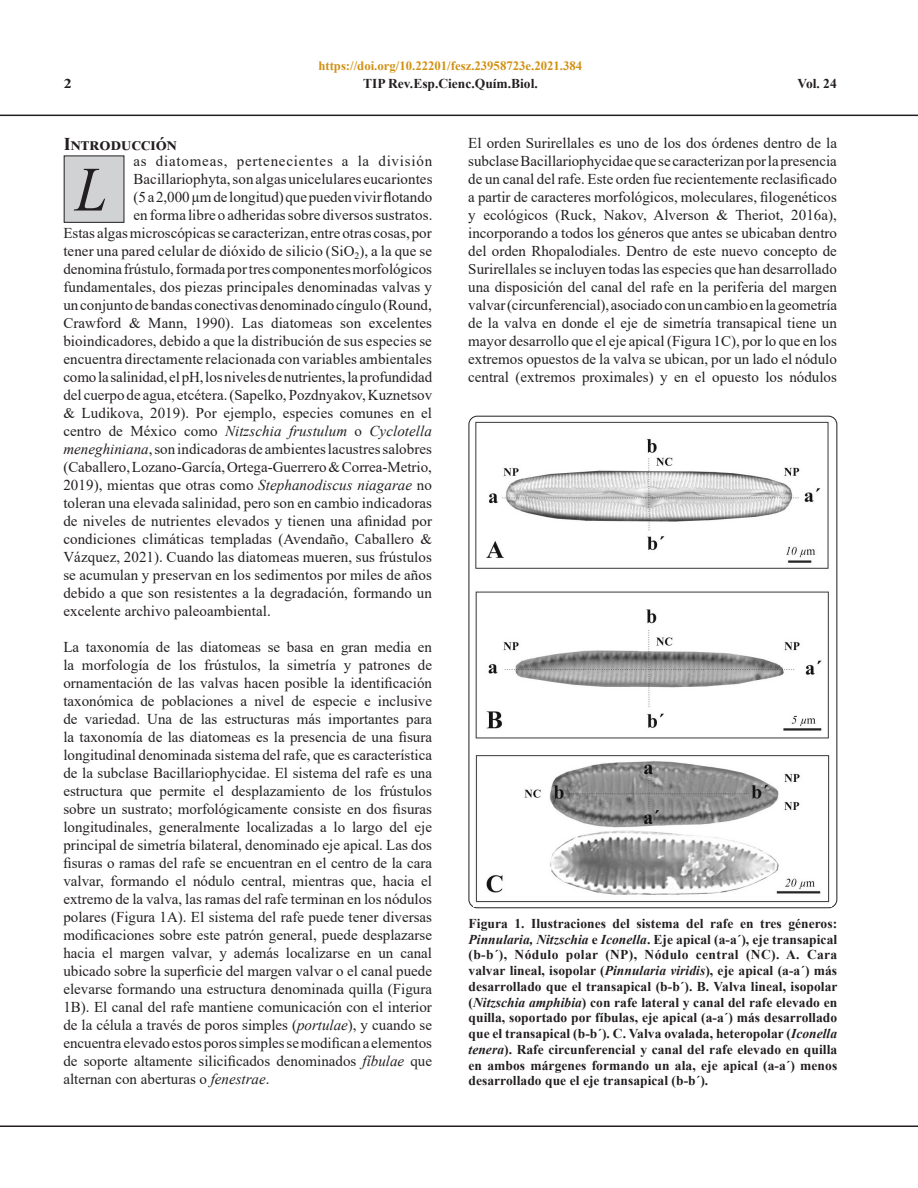
<style>
.page{position:relative;width:918px;height:1188px;background:#fff}
.page>*{position:absolute;margin:0;border:0;box-sizing:border-box;transform-origin:0 0}
.t1{font:italic 63px "Times New Roman";color:#231f20;scale:.9 1}
.subtitulo_ingles{font:700 18px "Times New Roman";letter-spacing:.005em;color:#231f20}
.texto_español{font:15px/18px "Times New Roman";color:#231f20;text-align:justify}
.tit_figura_español{font:700 13.5px/15.8px "Times New Roman";letter-spacing:.005em;color:#231f20;text-align:justify}
.tit_figura_español-2{font:700 13.5px "Times New Roman";letter-spacing:.005em;color:#231f20;scale:1.2 1}
.t2{font:700 12.75px "Times New Roman";color:#d09114}
.s1{font-style:italic}
</style>
<div class="page">
<hr style="left:0;top:115px;width:918px;height:1px;background:#231f20">
<hr style="left:0;top:1125px;width:918px;height:2px;background:#231f20">
<div style="left:64px;top:156px;width:60px;height:66px;background:#d1d2d4"></div>
<img style="left:475px;top:421px;width:355px;height:482px">
<p class="t2" style="left:318px;top:57px;width:265px">https://doi.org/10.22201/fesz.23958723e.2021.384</p>
<p class="tit_figura_español-2" style="left:64px;top:74px;width:8px">2</p>
<p class="tit_figura_español" style="left:363px;top:76px;width:176px">TIP Rev.Esp.Cienc.Quím.Biol.</p>
<p class="tit_figura_español" style="left:798px;top:76px;width:41px">Vol. 24</p>
<p class="subtitulo_ingles" style="left:64px;top:131px;width:115px">Introducción</p>
<p class="t1" style="left:76px;top:146px;width:37px">L</p>
<p class="texto_español" style="left:63px;top:224px;width:370px">Estas algas microscópicas se caracterizan, entre otras cosas, por tener una pared celular de dióxido de silicio (SiO<sub>2</sub>), a la que se denomina frústulo, formadapor tres componentes morfológicos fundamentales, dos piezas principales denominadas valvas y un conjunto de bandas conectivas denominado cíngulo (Round, Crawford &amp; Mann, 1990). Las diatomeas son excelentes bioindicadores, debido a que la distribución de sus especies se encuentra directamente relacionada con variables ambientales como la salinidad, el pH, los niveles de nutrientes, la profundidad del cuerpo de agua, etcétera. (Sapelko, Pozdnyakov, Kuznetsov &amp; Ludikova, 2019). Por ejemplo, especies comunes en el centro de México como <span class="s1">Nitzschia frustulum</span> o <span class="s1">Cyclotella meneghiniana</span>, son indicadoras de ambientes lacustres salobres (Caballero, Lozano-García, Ortega-Guerrero &amp; Correa-Metrio, 2019), mientas que otras como <span class="s1">Stephanodiscus niagarae</span> no toleran una elevada salinidad, pero son en cambio indicadoras de niveles de nutrientes elevados y tienen una afinidad por condiciones climáticas templadas (Avendaño, Caballero &amp; Vázquez, 2021). Cuando las diatomeas mueren, sus frústulos se acumulan y preservan en los sedimentos por miles de años debido a que son resistentes a la degradación, formando un excelente archivo paleoambiental.</p>
<p class="texto_español" style="left:63px;top:638px;width:370px">La taxonomía de las diatomeas se basa en gran media en la morfología de los frústulos, la simetría y patrones de ornamentación de las valvas hacen posible la identificación taxonómica de poblaciones a nivel de especie e inclusive de variedad. Una de las estructuras más importantes para la taxonomía de las diatomeas es la presencia de una fisura longitudinal denominada sistema del rafe, que es característica de la subclase Bacillariophycidae. El sistema del rafe es una estructura que permite el desplazamiento de los frústulos sobre un sustrato; morfológicamente consiste en dos fisuras longitudinales, generalmente localizadas a lo largo del eje principal de simetría bilateral, denominado eje apical. Las dos fisuras o ramas del rafe se encuentran en el centro de la cara valvar, formando el nódulo central, mientras que, hacia el extremo de la valva, las ramas del rafe terminan en los nódulos polares (Figura 1A). El sistema del rafe puede tener diversas modificaciones sobre este patrón general, puede desplazarse hacia el margen valvar, y además localizarse en un canal ubicado sobre la superficie del margen valvar o el canal puede elevarse formando una estructura denominada quilla (Figura 1B). El canal del rafe mantiene comunicación con el interior de la célula a través de poros simples (<span class="s1">portulae</span>), y cuando se encuentra elevado estos poros simples se modifican a elementos de soporte altamente silicificados denominados <span class="s1">fíbulae</span> que alternan con aberturas o <span class="s1">fenestrae</span>.</p>
<p class="texto_español" style="left:134px;top:151px;width:301px">as diatomeas, pertenecientes a la división Bacillariophyta, son algas unicelulares eucariontes (5 a 2,000 µm de longitud) que pueden vivir flotando en forma libre o adheridas sobre diversos sustratos.</p>
<p class="texto_español" style="left:468px;top:133px;width:370px">El orden Surirellales es uno de los dos órdenes dentro de la subclase Bacillariophycidae que se caracterizan por la presencia de un canal del rafe. Este orden fue recientemente reclasificado a partir de caracteres morfológicos, moleculares, filogenéticos y ecológicos (Ruck, Nakov, Alverson &amp; Theriot, 2016a), incorporando a todos los géneros que antes se ubicaban dentro del orden Rhopalodiales. Dentro de este nuevo concepto de Surirellales se incluyen todas las especies que han desarrollado una disposición del canal del rafe en la periferia del margen valvar (circunferencial), asociado con un cambio en la geometría de la valva en donde el eje de simetría transapical tiene un mayor desarrollo que el eje apical (Figura 1C), por lo que en los extremos opuestos de la valva se ubican, por un lado el nódulo central (extremos proximales) y en el opuesto los nódulos</p>
<p class="tit_figura_español" style="left:469px;top:915px;width:370px">Figura 1. Ilustraciones del sistema del rafe en tres géneros:<br><span class="s1">Pinnularia, Nitzschia</span> e <span class="s1">Iconella</span>. Eje apical (a-a´), eje transapical (b-b´), Nódulo polar (NP), Nódulo central (NC). A. Cara valvar lineal, isopolar (<span class="s1">Pinnularia viridis</span>), eje apical (a-a´) más desarrollado que el transapical (b-b´). B. Valva lineal, isopolar (<span class="s1">Nitzschia amphibia</span>) con rafe lateral y canal del rafe elevado en quilla, soportado por fíbulas, eje apical (a-a´) más desarrollado que el transapical (b-b´). C. Valva ovalada, heteropolar (<span class="s1">Iconella tenera</span>). Rafe circunferencial y canal del rafe elevado en quilla en ambos márgenes formando un ala, eje apical (a-a´) menos desarrollado que el eje transapical (b-b´).</p>
</div>
